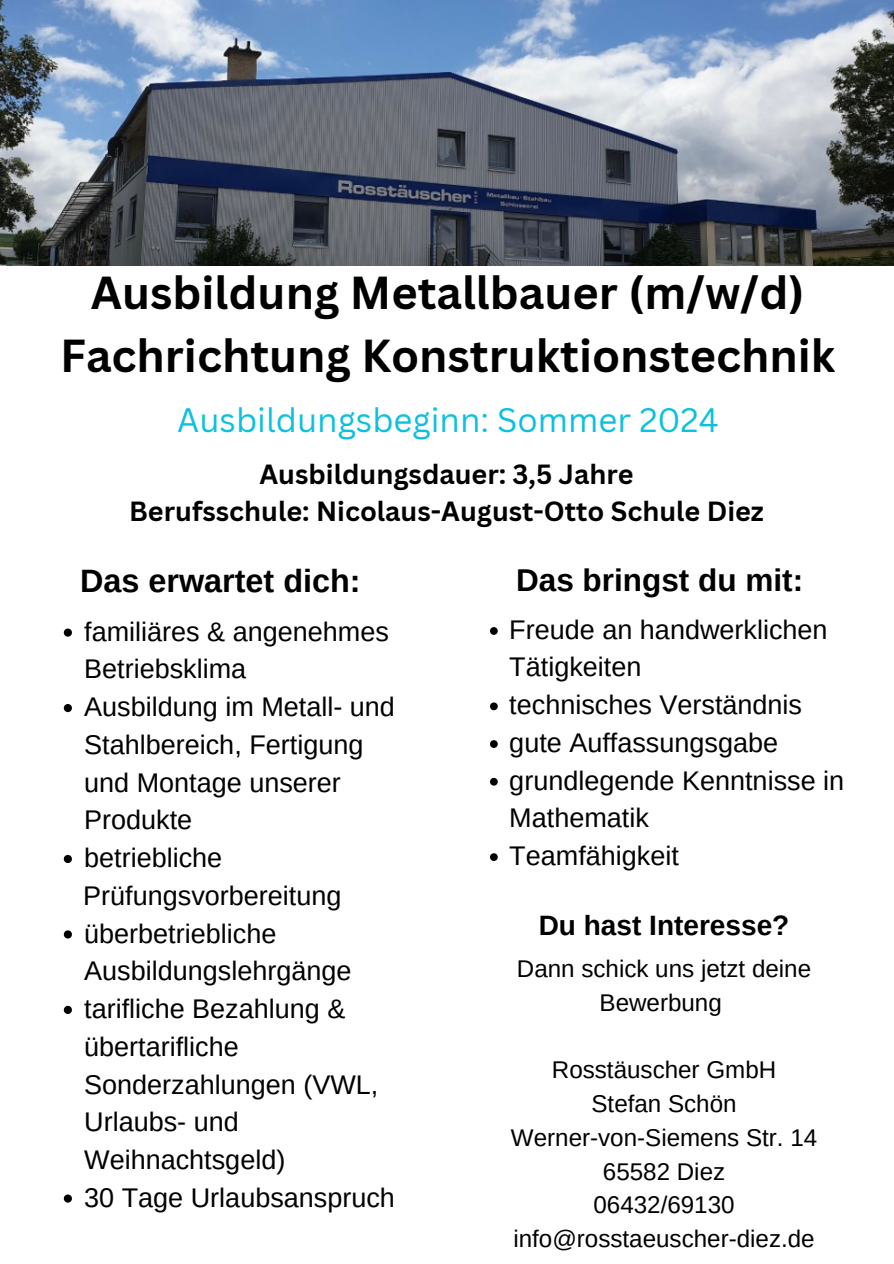
<style>
.page{position:relative;width:894px;height:1264px;background:#fff}
.page>*{position:absolute;margin:0;border:0;box-sizing:border-box;transform-origin:0 0}
.t1{font:700 45px "Canva Sans";color:#000}
.t2{font:33px "Canva Sans";color:#0cc0df}
.t3{font:700 32.4px "Arimo";color:#000}
.t4{font:700 31.5px "Arimo";color:#000}
.t5{font:700 28.05px "Arimo";color:#000}
.t6{font:27px/37.7px "Arimo";color:#000}
.t7{font:700 27px "Canva Sans";color:#000}
.t8{font:24.15px/33.8px "Arimo";color:#000;text-align:center}
</style>
<div class="page">
<img style="left:0;top:0;width:893px;height:266px">
<svg style="left:64px;top:628px;width:8px;height:8px"></svg>
<svg style="left:64px;top:704px;width:8px;height:8px"></svg>
<svg style="left:64px;top:855px;width:8px;height:8px"></svg>
<svg style="left:64px;top:930px;width:8px;height:8px"></svg>
<svg style="left:64px;top:1005px;width:8px;height:8px"></svg>
<svg style="left:64px;top:1194px;width:8px;height:8px"></svg>
<svg style="left:490px;top:627px;width:7px;height:8px"></svg>
<svg style="left:490px;top:702px;width:7px;height:8px"></svg>
<svg style="left:490px;top:740px;width:7px;height:8px"></svg>
<svg style="left:490px;top:777px;width:7px;height:8px"></svg>
<svg style="left:490px;top:853px;width:7px;height:8px"></svg>
<p class="t1" style="left:91px;top:261px;width:715px">Ausbildung Metallbauer (m/w/d)</p>
<p class="t1" style="left:60px;top:324px;width:776px">Fachrichtung Konstruktionstechnik</p>
<p class="t2" style="left:177px;top:397px;width:543px">Ausbildungsbeginn: Sommer 2024</p>
<p class="t7" style="left:259px;top:454px;width:375px">Ausbildungsdauer: 3,5 Jahre</p>
<p class="t7" style="left:129px;top:492px;width:636px">Berufsschule: Nicolaus-August-Otto Schule Diez</p>
<p class="t3" style="left:80px;top:562px;width:282px">Das erwartet dich:</p>
<p class="t6" style="left:84px;top:612px;width:306px">familiäres &amp; angenehmes<br>Betriebsklima</p>
<p class="t6" style="left:84px;top:688px;width:312px">Ausbildung im Metall- und<br>Stahlbereich, Fertigung und Montage unserer<br>Produkte</p>
<p class="t6" style="left:84px;top:839px;width:140px">betriebliche</p>
<p class="t6" style="left:83px;top:876px;width:260px">Prüfungsvorbereitung</p>
<p class="t6" style="left:84px;top:914px;width:269px">überbetriebliche<br>Ausbildungslehrgänge</p>
<p class="t6" style="left:84px;top:989px;width:296px">tarifliche Bezahlung &amp; übertarifliche<br>Sonderzahlungen (VWL,<br>Urlaubs- und<br>Weihnachtsgeld)</p>
<p class="t6" style="left:84px;top:1178px;width:312px">30 Tage Urlaubsanspruch</p>
<p class="t4" style="left:516px;top:562px;width:289px">Das bringst du mit:</p>
<p class="t6" style="left:509px;top:610px;width:320px">Freude an handwerklichen<br>Tätigkeiten</p>
<p class="t6" style="left:509px;top:686px;width:294px">technisches Verständnis</p>
<p class="t6" style="left:509px;top:723px;width:270px">gute Auffassungsgabe</p>
<p class="t6" style="left:509px;top:761px;width:336px">grundlegende Kenntnisse in<br>Mathematik</p>
<p class="t6" style="left:509px;top:836px;width:171px">Teamfähigkeit</p>
<p class="t5" style="left:538px;top:909px;width:252px">Du hast Interesse?</p>
<p class="t8" style="left:516px;top:951px;width:296px">Dann schick uns jetzt deine<br>Bewerbung</p>
<p class="t8" style="left:551px;top:1053px;width:226px">Rosstäuscher GmbH</p>
<p class="t8" style="left:591px;top:1086px;width:147px">Stefan Schön</p>
<p class="t8" style="left:510px;top:1120px;width:308px">Werner-von-Siemens Str. 14</p>
<p class="t8" style="left:602px;top:1154px;width:124px">65582 Diez</p>
<p class="t8" style="left:593px;top:1188px;width:143px">06432/69130</p>
<p class="t8" style="left:513px;top:1221px;width:303px">info@rosstaeuscher-diez.de</p>
</div>
